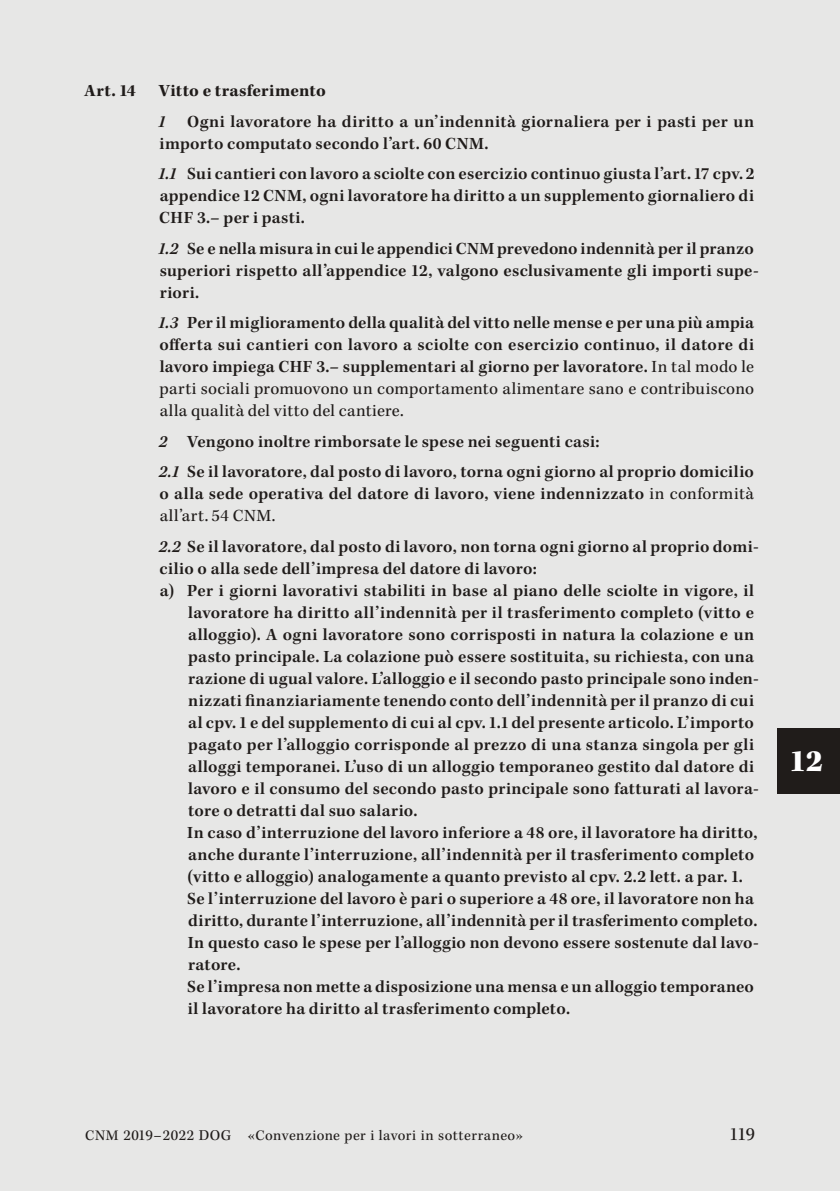
<style>
.page{position:relative;width:840px;height:1191px;background:#fff}
.page>*{position:absolute;margin:0;border:0;box-sizing:border-box;transform-origin:0 0}
.t1{font:900 32px "Kepler Std";color:#fff}
.t2{font:19px "Kepler Std";color:#201c1a}
.t3{font:600 17.6px/22px "Kepler Std";letter-spacing:.015em;color:#201c1a}
.t4{font:700 17.6px "Kepler Std";letter-spacing:.02em;color:#201c1a}
.t5{font:italic 600 17.6px "Kepler Std";color:#201c1a}
.t6{font:15px "Kepler Std";letter-spacing:.035em;color:#201c1a}
.s1{font-style:italic}
.s2{font-weight:400}
.s3{font-size:15.6px}
</style>
<div class="page">
<div style="left:0;top:0;width:839px;height:1191px;background:#e7e7e6"></div>
<div style="left:777px;top:728px;width:62px;height:65px;background:#201c1a"></div>
<p class="t4" style="left:84px;top:81px;width:53px">Art. 14</p>
<p class="t4" style="left:159px;top:81px;width:168px">Vitto e trasferimento</p>
<p class="t5" style="left:158px;top:111px;width:8px">1</p>
<p class="t3" style="left:159px;top:111px;width:595px;text-indent:28px">Ogni lavoratore ha diritto a un’indennità giornaliera per i pasti per un importo computato secondo l’art. 60 CNM.</p>
<p class="t3" style="left:158px;top:163px;width:597px;text-align:justify"><span class="s1">1.1</span> Sui cantieri con lavoro a sciolte con esercizio continuo giusta l’art. 17 cpv. 2 appendice 12 CNM, ogni lavoratore ha diritto a un supplemento giornaliero di CHF 3.– per i pasti.</p>
<p class="t3" style="left:158px;top:238px;width:601px"><span class="s1">1.2</span> Se e nella misura in cui le appendici CNM prevedono indennità per il pranzo superiori rispetto all’appendice 12, valgono esclusivamente gli importi supe&shy;riori.</p>
<p class="t3" style="left:158px;top:312px;width:597px;text-align:justify"><span class="s1">1.3</span> Per il miglioramento della qualità del vitto nelle mense e per una più ampia offerta sui cantieri con lavoro a sciolte con esercizio continuo, il datore di lavoro impiega CHF 3.– supplementari al giorno per lavoratore. <span class="s2">In tal modo le parti sociali promuovono un comportamento alimentare sano e contribuiscono alla qualità del vitto del cantiere.</span></p>
<p class="t3" style="left:159px;top:426px;width:596px;line-height:30.6px"><span class="s1">2</span> Vengono inoltre rimborsate le spese nei seguenti casi:<br><span class="s1">2.1</span> Se il lavoratore, dal posto di lavoro, torna ogni giorno al proprio domicilio</p>
<p class="t3" style="left:159px;top:483px;width:595px">o alla sede operativa del datore di lavoro, viene indennizzato <span class="s2">in conformità all’art. 54 CNM.</span></p>
<p class="t3" style="left:159px;top:536px;width:601px"><span class="s1">2.2</span> Se il lavoratore, dal posto di lavoro, non torna ogni giorno al proprio domi-</p>
<p class="t3" style="left:159px;top:558px;width:378px">cilio o alla sede dell’impresa del datore di lavoro:</p>
<p class="t3" style="left:160px;top:580px;width:595px">a) Per i giorni lavorativi stabiliti in base al piano delle sciolte in vigore, il</p>
<p class="t3" style="left:188px;top:602px;width:567px">lavoratore ha diritto all’indennità per il trasferimento completo (vitto e</p>
<p class="t3" style="left:188px;top:624px;width:567px">alloggio). A ogni lavoratore sono corrisposti in natura la colazione e un</p>
<p class="t3" style="left:188px;top:646px;width:567px">pasto principale. La colazione può essere sostituita, su richiesta, con una</p>
<p class="t3" style="left:188px;top:668px;width:571px">razione di ugual valore. L’alloggio e il secondo pasto principale sono inden-</p>
<p class="t3" style="left:188px;top:690px;width:567px">nizzati finanziariamente tenendo conto dell’indennità per il pranzo di cui</p>
<p class="t3" style="left:188px;top:712px;width:567px">al cpv. 1 e del supplemento di cui al cpv. 1.1 del presente articolo. L’importo</p>
<p class="t3" style="left:188px;top:734px;width:567px">pagato per l’alloggio corrisponde al prezzo di una stanza singola per gli</p>
<p class="t3" style="left:188px;top:756px;width:567px">alloggi temporanei. L’uso di un alloggio temporaneo gestito dal datore di</p>
<p class="t3" style="left:188px;top:778px;width:572px">lavoro e il consumo del secondo pasto principale sono fatturati al lavora-</p>
<p class="t3" style="left:188px;top:800px;width:231px">tore o detratti dal suo salario.</p>
<p class="t3" style="left:187px;top:822px;width:571px">In caso d’interruzione del lavoro inferiore a 48 ore, il lavoratore ha diritto,</p>
<p class="t3" style="left:188px;top:844px;width:567px">anche durante l’interruzione, all’indennità per il trasferimento completo</p>
<p class="t3" style="left:187px;top:866px;width:556px">(vitto e alloggio) analogamente a quanto previsto al cpv. 2.2 lett. a par. 1.</p>
<p class="t3" style="left:187px;top:888px;width:567px">Se l’interruzione del lavoro è pari o superiore a 48 ore, il lavoratore non ha</p>
<p class="t3" style="left:188px;top:910px;width:570px">diritto, durante l’interruzione, all’indennità per il trasferimento completo.</p>
<p class="t3" style="left:188px;top:932px;width:572px">In questo caso le spese per l’alloggio non devono essere sostenute dal lavo-</p>
<p class="t3" style="left:188px;top:954px;width:54px">ratore.</p>
<p class="t3" style="left:187px;top:976px;width:568px">Se l’impresa non mette a disposizione una mensa e un alloggio temporaneo</p>
<p class="t3" style="left:188px;top:998px;width:383px">il lavoratore ha diritto al trasferimento completo.</p>
<h1 class="t1" style="left:788px;top:743px;width:35px">12</h1>
<p class="t6" style="left:85px;top:1126px;width:439px">CNM <span class="s3">2019–2022 DOG</span> «Convenzione per i lavori in sotterraneo»</p>
<p class="t2" style="left:729px;top:1123px;width:26px">119</p>
</div>
